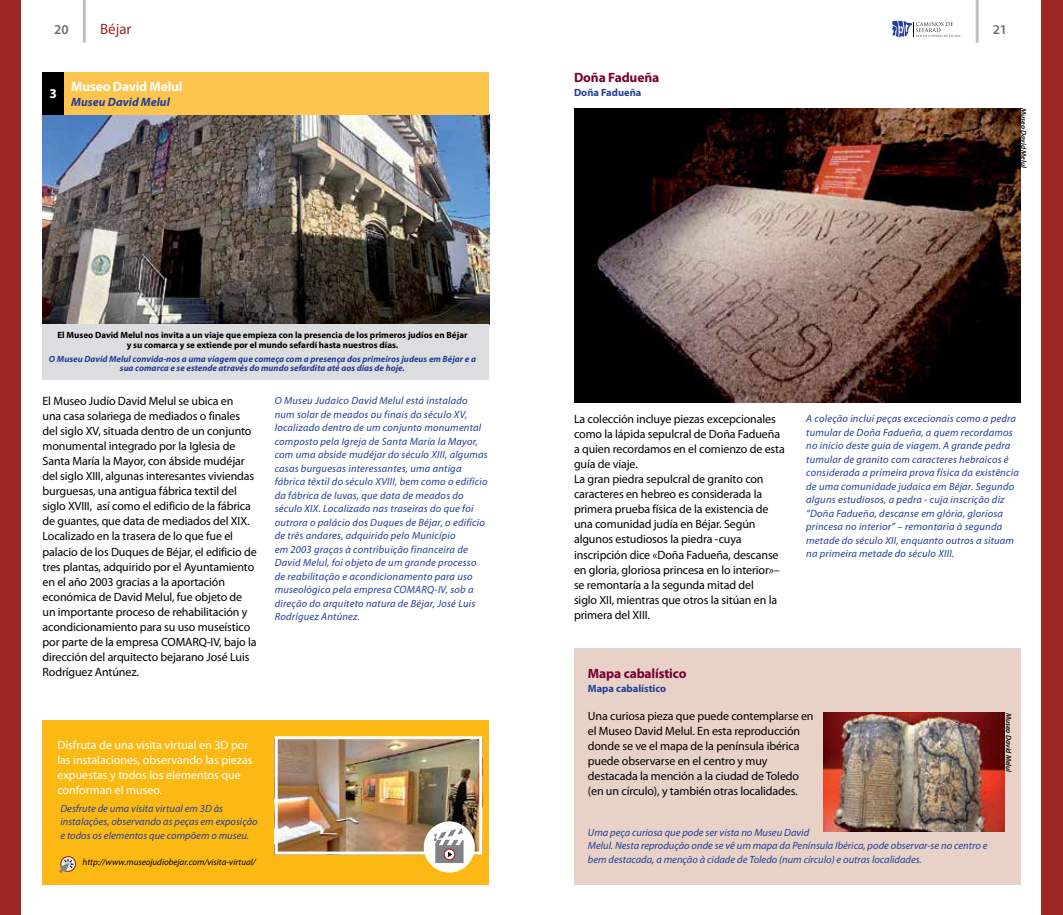
<style>
.page{position:relative;width:1063px;height:915px;background:#fff}
.page>*{position:absolute;margin:0;border:0;box-sizing:border-box;transform-origin:0 0}
.t1{font:15px "Myriad Pro";color:#9d2620}
.t2{font:700 13.5px "Myriad Pro";letter-spacing:-.01em;color:#760032}
.t3{font:700 13.5px "Myriad Pro";letter-spacing:-.015em;color:#fff}
.t4{font:600 13.5px "Myriad Pro";color:#6d6e71}
.t5{font:12px/15px "Myriad Pro";letter-spacing:-.01em;color:#000}
.t6{font:12px/15px "Myriad Pro";color:#fff}
.t7{font:italic 700 12px "Myriad Pro";color:#233e99}
.t8{font:italic 10.5px/13.5px "Myriad Pro";letter-spacing:.02em;color:#233e99}
.t9{font:italic 10.5px/13.5px "Myriad Pro";color:#233e99}
.t10{font:700 10.5px "Myriad Pro";color:#233e99}
.t11{font:italic 700 9px/9px "Myriad Pro";color:#233e99;text-align:center}
.t12{font:700 9px/10.5px "Myriad Pro";color:#000;text-align:center}
.t13{font:italic 9px "Myriad Pro";color:#000}
.t14{font:italic 600 7.5px "Myriad Pro";color:#000}
</style>
<div class="page">
<div style="left:1042px;top:0;width:21px;height:914px;background:#9d2620"></div>
<hr style="left:976px;top:0;width:3px;height:43px;background:#bcbec0">
<svg style="left:892px;top:21px;width:69px;height:17px"></svg>
<hr style="left:83px;top:0;width:3px;height:43px;background:#bcbec0">
<div style="left:0;top:0;width:21px;height:914px;background:#9d2620"></div>
<img style="left:43px;top:115px;width:447px;height:209px">
<div style="left:43px;top:72px;width:446px;height:43px;background:#fec54e"></div>
<div style="left:43px;top:72px;width:21px;height:43px;background:#000"></div>
<div style="left:43px;top:720px;width:446px;height:164px;background:#fdb913"></div>
<img style="left:279px;top:740px;width:199px;height:110px">
<div style="left:275px;top:736px;width:207px;height:118px;border:3px solid #fff"></div>
<div style="left:574px;top:648px;width:446px;height:236px;background:#e8d2c7"></div>
<img style="left:823px;top:712px;width:182px;height:119px">
<div style="left:43px;top:324px;width:446px;height:56px;background:#dcddde"></div>
<div style="left:424px;top:821px;width:51px;height:51px;background:#fff;border-radius:50%"></div>
<svg style="left:434px;top:828px;width:30px;height:34px"></svg>
<svg style="left:60px;top:855px;width:16px;height:16px"></svg>
<svg style="left:61px;top:856px;width:14px;height:14px"></svg>
<svg style="left:59px;top:858px;width:15px;height:14px"></svg>
<img style="left:574px;top:108px;width:446px;height:294px">
<p class="t4" style="left:54px;top:21px;width:16px">20</p>
<p class="t1" style="left:100px;top:20px;width:33px">Béjar</p>
<p class="t4" style="left:993px;top:21px;width:16px">21</p>
<p class="t3" style="left:49px;top:85px;width:9px">3</p>
<p class="t3" style="left:71px;top:77px;width:113px">Museo David Melul</p>
<p class="t7" style="left:71px;top:94px;width:100px">Museu David Melul</p>
<p class="t12" style="left:57px;top:329px;width:412px">El Museo David Melul nos invita a un viaje que empieza con la presencia de los primeros judíos en Béjar y su comarca y se extiende por el mundo sefardí hasta nuestros días.</p>
<p class="t11" style="left:49px;top:353px;width:428px">O Museu David Melul convida-nos a uma viagem que começa com a presença dos primeiros judeus em Béjar e a sua comarca e se estende através do mundo sefardita até aos dias de hoje.</p>
<p class="t5" style="left:43px;top:393px;width:216px">El Museo Judío David Melul se ubica en<br>una casa solariega de mediados o finales del siglo XV, situada dentro de un conjunto monumental integrado por la Iglesia de Santa María la Mayor, con ábside mudéjar del siglo XIII, algunas interesantes viviendas burguesas, una antigua fábrica textil del siglo XVIII, así como el edificio de la fábrica de guantes, que data de mediados del XIX.<br>Localizado en la trasera de lo que fue el palacio de los Duques de Béjar, el edificio de tres plantas, adquirido por el Ayuntamiento en el año 2003 gracias a la aportación económica de David Melul, fue objeto de un importante proceso de rehabilitación y acondicionamiento para su uso museístico por parte de la empresa COMARQ-IV, bajo la dirección del arquitecto bejarano José Luis Rodríguez Antúnez.</p>
<p class="t8" style="left:275px;top:393px;width:214px">O Museu Judaico David Melul está instalado num solar de meados ou finais do século XV, localizado dentro de um conjunto monumental composto pela Igreja de Santa María la Mayor, com uma abside mudéjar do século XIII, algumas casas burguesas interessantes, uma antiga fábrica têxtil do século XVIII, bem como o edifício da fábrica de luvas, que data de meados do século XIX. Localizado nas traseiras do que foi outrora o palácio dos Duques de Béjar, o edifício de três andares, adquirido pelo Município<br>em 2003 graças à contribuição financeira de David Melul, foi objeto de um grande processo de reabilitação e acondicionamento para uso museológico pela empresa COMARQ-IV, sob a direção do arquiteto natura de Béjar, José Luis Rodríguez Antúnez.</p>
<p class="t6" style="left:57px;top:737px;width:197px">Disfruta de una visita virtual en 3D por las instalaciones, observando las piezas expuestas y todos los elementos que conforman el museo.</p>
<p class="t9" style="left:60px;top:801px;width:199px">Desfrute de uma visita virtual em 3D às instalações, observando as peças em exposição e todos os elementos que compõem o museu.</p>
<p class="t13" style="left:83px;top:855px;width:175px">http://www.museojudiobejar.com/visita-virtual/</p>
<p class="t2" style="left:574px;top:69px;width:87px">Doña Fadueña</p>
<p class="t10" style="left:574px;top:86px;width:69px">Doña Fadueña</p>
<p class="t14" style="left:1029px;top:108px;width:61px;rotate:90deg">Museo David Melul</p>
<p class="t5" style="left:574px;top:411px;width:212px">La colección incluye piezas excepcionales como la lápida sepulcral de Doña Fadueña a quien recordamos en el comienzo de esta guía de viaje.<br>La gran piedra sepulcral de granito con caracteres en hebreo es considerada la primera prueba física de la existencia de una comunidad judía en Béjar. Según algunos estudiosos la piedra -cuya inscripción dice «Doña Fadueña, descanse en gloria, gloriosa princesa en lo interior»– se remontaría a la segunda mitad del<br>siglo XII, mientras que otros la sitúan en la primera del XIII.</p>
<p class="t8" style="left:806px;top:411px;width:214px">A coleção inclui peças excecionais como a pedra tumular de Doña Fadueña, a quem recordamos no início deste guia de viagem. A grande pedra tumular de granito com caracteres hebraicos é considerada a primeira prova física da existência de uma comunidade judaica em Béjar. Segundo alguns estudiosos, a pedra - cuja inscrição diz “Doña Fadueña, descanse em glória, gloriosa princesa no interior” – remontaria à segunda metade do século XII, enquanto outros a situam na primeira metade do século XIII.</p>
<p class="t2" style="left:588px;top:664px;width:100px">Mapa cabalístico</p>
<p class="t10" style="left:588px;top:681px;width:80px">Mapa cabalístico</p>
<p class="t5" style="left:588px;top:708px;width:227px">Una curiosa pieza que puede contemplarse en el Museo David Melul. En esta reproducción donde se ve el mapa de la península ibérica puede observarse en el centro y muy destacada la mención a la ciudad de Toledo (en un círculo), y también otras localidades.</p>
<p class="t9" style="left:588px;top:825px;width:401px">Uma peça curiosa que pode ser vista no Museu David<br>Melul. Nesta reprodução onde se vê um mapa da Península Ibérica, pode observar-se no centro e bem destacada, a menção à cidade de Toledo (num círculo) e outras localidades.</p>
<p class="t14" style="left:1013px;top:712px;width:61px;rotate:90deg">Museo David Melul</p>
</div>
